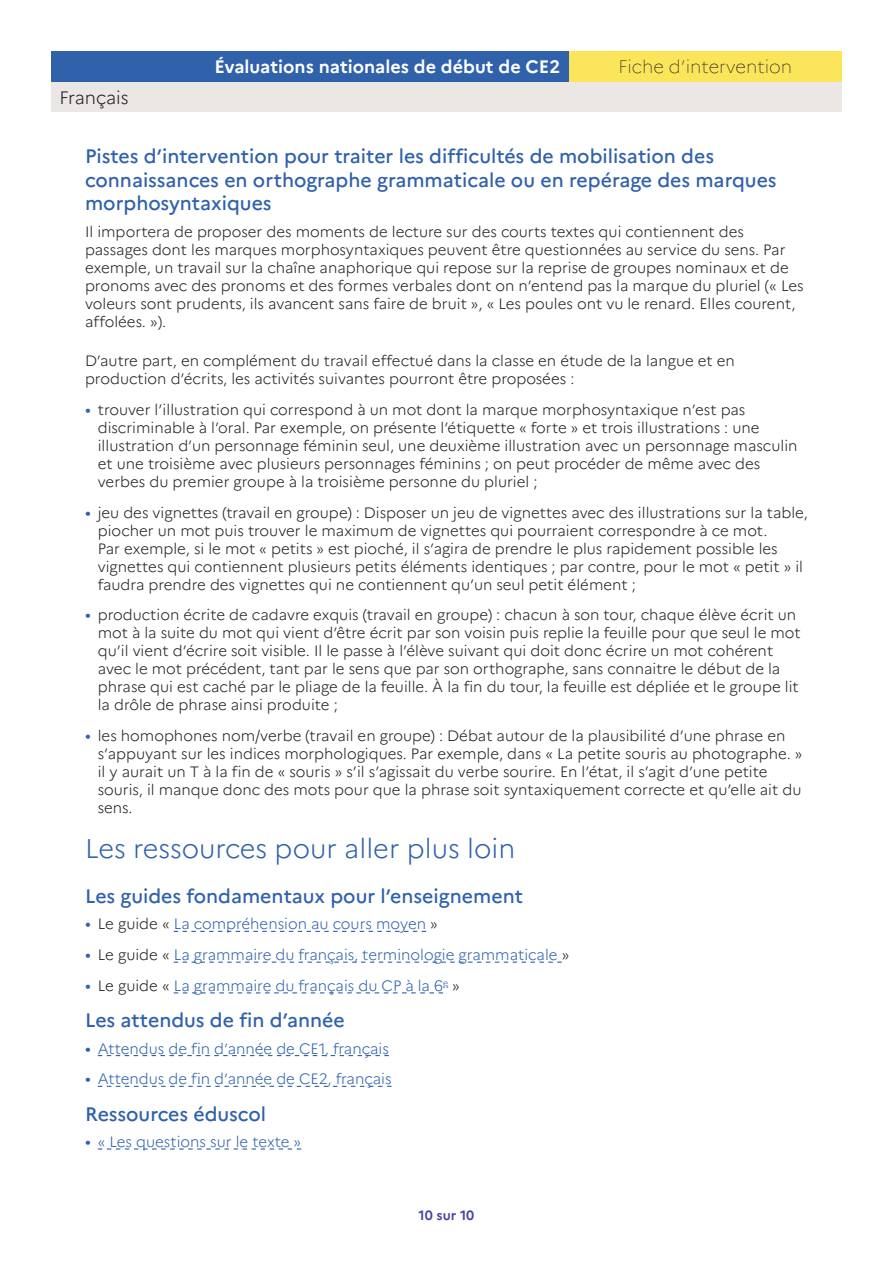
<style>
.page{position:relative;width:893px;height:1263px;background:#fff}
.page>*{position:absolute;margin:0;border:0;box-sizing:border-box;transform-origin:0 0}
._02_titre_1{font:300 27px "Marianne";color:#3061ab}
._03_titre_2{font:500 19.5px/23.4px "Marianne";color:#3061ab}
.t1{font:700 18px "Marianne";color:#fff}
.t2{font:100 18px "Marianne";color:#231f20}
.t3{font:300 18px "Marianne";color:#231f20}
.Texte_courant{font:300 15px/18px "Marianne";color:#231f20}
.t4{font:300 15px "Marianne";color:#3061ab}
.t5{font:700 13.5px "Marianne";color:#4a489e}
.s1{font-weight:400;font-size:16.5px;color:#3061ab}
.s2{font-weight:400;font-size:16.5px}
.s3{color:#231f20}
</style>
<div class="page">
<div style="left:51px;top:82px;width:791px;height:30px;background:#eae7e5"></div>
<div style="left:569px;top:51px;width:273px;height:31px;background:#fbe55b"></div>
<div style="left:51px;top:51px;width:518px;height:31px;background:#3061ab"></div>
<svg style="left:174px;top:931px;width:252px;height:1px"></svg>
<svg style="left:174px;top:961px;width:388px;height:2px"></svg>
<svg style="left:174px;top:986px;width:274px;height:7px"></svg>
<svg style="left:98px;top:1055px;width:291px;height:1px"></svg>
<svg style="left:98px;top:1086px;width:294px;height:1px"></svg>
<svg style="left:98px;top:1148px;width:203px;height:1px"></svg>
<p class="t3" style="left:60px;top:86px;width:71px">Français</p>
<p class="t1" style="left:215px;top:56px;width:347px">Évaluations nationales de début de CE2</p>
<p class="t2" style="left:618px;top:56px;width:175px">Fiche d’intervention</p>
<p class="_03_titre_2" style="left:85px;top:145px;width:693px">Pistes d’intervention pour traiter les difficultés de mobilisation des connaissances en orthographe grammaticale ou en repérage des marques morphosyntaxiques</p>
<p class="Texte_courant" style="left:85px;top:222px;width:720px">Il importera de proposer des moments de lecture sur des courts textes qui contiennent des passages dont les marques morphosyntaxiques peuvent être questionnées au service du sens. Par exemple, un travail sur la chaîne anaphorique qui repose sur la reprise de groupes nominaux et de pronoms avec des pronoms et des formes verbales dont on n’entend pas la marque du pluriel (« Les voleurs sont prudents, ils avancent sans faire de bruit », « Les poules ont vu le renard. Elles courent, affolées. »).</p>
<p class="Texte_courant" style="left:85px;top:352px;width:651px">D’autre part, en complément du travail effectué dans la classe en étude de la langue et en production d’écrits, les activités suivantes pourront être proposées :</p>
<p class="Texte_courant" style="left:98px;top:400px;width:701px;text-indent:-13px"><span class="s1">•</span> trouver l’illustration qui correspond à un mot dont la marque morphosyntaxique n’est pas discriminable à l’oral. Par exemple, on présente l’étiquette « forte » et trois illustrations : une illustration d’un personnage féminin seul, une deuxième illustration avec un personnage masculin et une troisième avec plusieurs personnages féminins ; on peut procéder de même avec des verbes du premier groupe à la troisième personne du pluriel ;</p>
<p class="Texte_courant" style="left:98px;top:503px;width:712px;text-indent:-13px"><span class="s1">•</span> jeu des vignettes (travail en groupe) : Disposer un jeu de vignettes avec des illustrations sur la table, piocher un mot puis trouver le maximum de vignettes qui pourraient correspondre à ce mot.<br>Par exemple, si le mot « petits » est pioché, il s’agira de prendre le plus rapidement possible les vignettes qui contiennent plusieurs petits éléments identiques ; par contre, pour le mot « petit » il faudra prendre des vignettes qui ne contiennent qu’un seul petit élément ;</p>
<p class="Texte_courant" style="left:98px;top:606px;width:704px;text-indent:-13px"><span class="s1">•</span> production écrite de cadavre exquis (travail en groupe) : chacun à son tour, chaque élève écrit un mot à la suite du mot qui vient d’être écrit par son voisin puis replie la feuille pour que seul le mot qu’il vient d’écrire soit visible. Il le passe à l’élève suivant qui doit donc écrire un mot cohérent avec le mot précédent, tant par le sens que par son orthographe, sans connaitre le début de la phrase qui est caché par le pliage de la feuille. À la fin du tour, la feuille est dépliée et le groupe lit la drôle de phrase ainsi produite ;</p>
<p class="Texte_courant" style="left:98px;top:727px;width:706px;text-indent:-13px"><span class="s1">•</span> les homophones nom/verbe (travail en groupe) : Débat autour de la plausibilité d’une phrase en s’appuyant sur les indices morphologiques. Par exemple, dans « La petite souris au photographe. » il y aurait un T à la fin de « souris » s’il s’agissait du verbe sourire. En l’état, il s’agit d’une petite souris, il manque donc des mots pour que la phrase soit syntaxiquement correcte et qu’elle ait du sens.</p>
<p class="_02_titre_1" style="left:85px;top:832px;width:432px">Les ressources pour aller plus loin</p>
<p class="_03_titre_2" style="left:85px;top:884px;width:439px">Les guides fondamentaux pour l’enseignement</p>
<p class="t4" style="left:85px;top:915px;width:354px"><span class="s2">•</span> <span class="s3">Le guide «</span> La compréhension au cours moyen <span class="s3">»</span></p>
<p class="t4" style="left:85px;top:946px;width:486px"><span class="s2">•</span> <span class="s3">Le guide «</span> La grammaire du français, terminologie grammaticale <span class="s3">»</span></p>
<p class="t4" style="left:85px;top:976px;width:376px"><span class="s2">•</span> <span class="s3">Le guide «</span> La grammaire du français du CP à la 6<sup>e</sup> <span class="s3">»</span></p>
<p class="_03_titre_2" style="left:85px;top:1008px;width:261px">Les attendus de fin d’année</p>
<p class="t4" style="left:85px;top:1039px;width:305px"><span class="s2">•</span> Attendus de fin d’année de CE1, français</p>
<p class="t4" style="left:85px;top:1070px;width:308px"><span class="s2">•</span> Attendus de fin d’année de CE2, français</p>
<p class="_03_titre_2" style="left:85px;top:1102px;width:183px">Ressources éduscol</p>
<p class="t4" style="left:85px;top:1132px;width:218px"><span class="s2">•</span> « Les questions sur le texte »</p>
<p class="t5" style="left:419px;top:1207px;width:57px">10 sur 10</p>
</div>
